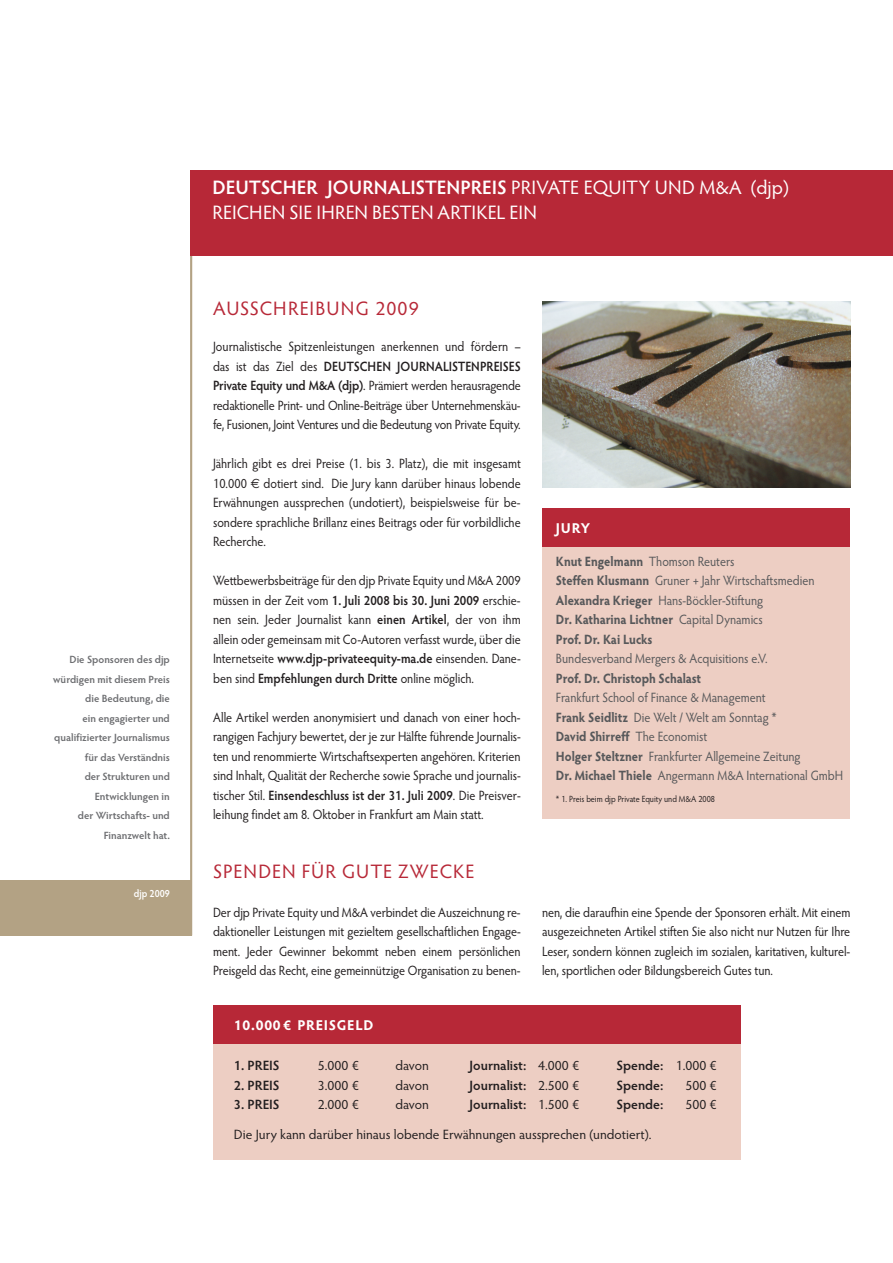
<style>
.page{position:relative;width:893px;height:1263px;background:#fff}
.page>*{position:absolute;margin:0;border:0;box-sizing:border-box;transform-origin:0 0}
.t1{font:19.5px/25.5px "Hypatia Sans Pro";color:#fff}
.t2{font:19.5px "Hypatia Sans Pro";letter-spacing:.05em;color:#b72837}
.t3{font:700 14.25px "Hypatia Sans Pro";letter-spacing:.05em;color:#fff}
.t4{font:13.5px/19.5px "Hypatia Sans Pro";letter-spacing:-.005em;color:#231f20;text-align:justify;scale:.9 1}
.t5{font:13.5px/19.5px "Hypatia Sans Pro";color:#57585a;scale:.9 1}
.t6{font:700 13.5px/19.5px "Hypatia Sans Pro";letter-spacing:-.005em;color:#57585a;scale:.9 1}
.t7{font:13.5px "Hypatia Sans Pro";letter-spacing:-.005em;color:#231f20}
.t8{font:600 13.5px "Hypatia Sans Pro";color:#231f20}
.t9{font:600 10.5px/19.5px "Hypatia Sans Pro";color:#6c6d70;text-align:right}
.t10{font:600 10.5px "Hypatia Sans Pro";color:#fff;scale:.9 1}
.t11{font:9px "Hypatia Sans Pro";color:#231f20;scale:.9 1}
.s1{font-weight:600}
.s2{font-family:"Euro Sans"}
.s3{font-weight:400}
.s4{font-weight:700}
</style>
<div class="page">
<hr style="left:190px;top:170px;width:2px;height:766px;background:#b3a284">
<img style="left:543px;top:301px;width:307px;height:187px">
<div style="left:190px;top:170px;width:702px;height:85px;background:#b72837"></div>
<div style="left:543px;top:508px;width:307px;height:311px;background:#edcec3"></div>
<div style="left:543px;top:508px;width:307px;height:39px;background:#b72837"></div>
<div style="left:0;top:880px;width:191px;height:56px;background:#b3a284"></div>
<div style="left:213px;top:1005px;width:528px;height:155px;background:#edcec3"></div>
<div style="left:213px;top:1005px;width:528px;height:39px;background:#b72837"></div>
<p class="t9" style="left:53px;top:651px;width:118px">Die Sponsoren des djp würdigen mit diesem Preis die Bedeutung, die<br>ein engagierter und qualifizierter Journalismus für das Verständnis<br>der Strukturen und<br>Entwicklungen in<br>der Wirtschafts- und<br>Finanzwelt hat.</p>
<p class="t10" style="left:134px;top:889px;width:41px">djp 2009</p>
<h1 class="t1" style="left:212px;top:177px;width:578px"><span class="s1">DEUTSCHER JOURNALISTENPREIS</span> PRIVATE EQUITY UND M&amp;A (djp)<br>REICHEN SIE IHREN BESTEN ARTIKEL EIN</h1>
<h1 class="t1" style="left:212px;top:177px;width:618px;text-indent:13px"><span class="s1">IE DJP-TROPHY</span> 2007 AUS CO TEN-STAHL. INE ROPHY IT ECKEN<br>UND KANTEN, CHARAKTERISTISCH FÜR DIE AUSGEZEICHNETEN ARBEITEN</h1>
<h1 class="t2" style="left:213px;top:300px;width:207px">AUSSCHREIBUNG 2009</h1>
<p class="t4" style="left:213px;top:338px;width:343px">Journalistische Spitzenleistungen anerkennen und fördern – das ist das Ziel des <span class="s1">DEUTSCHEN JOURNALISTENPREISES Private Equity und M&amp;A (djp)</span>. Prämiert werden herausragende redaktionelle Print- und Online-Beiträge über Unternehmenskäu&shy;fe, Fusionen, Joint Ventures und die Bedeutung von Private Equity.</p>
<p class="t4" style="left:213px;top:455px;width:343px">Jährlich gibt es drei Preise (1. bis 3. Platz), die mit insgesamt 10.000 <span class="s2">€</span> dotiert sind. Die Jury kann darüber hinaus lobende Erwähnungen aussprechen (undotiert), beispielsweise für be&shy;sondere sprachliche Brillanz eines Beitrags oder für vorbildliche Recherche.</p>
<p class="t4" style="left:213px;top:572px;width:344px">Wettbewerbsbeiträge für den djp Private Equity und M&amp;A 2009 müssen in der Zeit vom <span class="s1">1. Juli 2008 bis 30. Juni 2009</span> erschie&shy;nen sein. Jeder Journalist kann <span class="s1">einen Artikel</span>, der von ihm allein oder gemeinsam mit Co-Autoren verfasst wurde, über die Internetseite <span class="s1">www.djp-privateequity-ma.de</span> einsenden. Dane&shy;ben sind <span class="s1">Empfehlungen durch Dritte</span> online möglich.</p>
<p class="t4" style="left:213px;top:709px;width:343px">Alle Artikel werden anonymisiert und danach von einer hoch&shy;rangigen Fachjury bewertet, der je zur Hälfte führende Journalis&shy;ten und renommierte Wirtschaftsexperten angehören. Kriterien sind Inhalt, Qualität der Recherche sowie Sprache und journalis&shy;tischer Stil. <span class="s1">Einsendeschluss ist der 31. Juli 2009</span>. Die Preisver&shy;leihung findet am 8. Oktober in Frankfurt am Main statt.</p>
<h1 class="t2" style="left:213px;top:863px;width:263px">SPENDEN FÜR GUTE ZWECKE</h1>
<p class="t4" style="left:213px;top:904px;width:343px">Der djp Private Equity und M&amp;A verbindet die Auszeichnung re&shy;daktioneller Leistungen mit gezieltem gesellschaftlichen Engage&shy;ment. Jeder Gewinner bekommt neben einem persönlichen Preisgeld das Recht, eine gemeinnützige Organisation zu benen-</p>
<p class="t4" style="left:542px;top:904px;width:344px">nen, die daraufhin eine Spende der Sponsoren erhält. Mit einem ausgezeichneten Artikel stiften Sie also nicht nur Nutzen für Ihre Leser, sondern können zugleich im sozialen, karitativen, kulturel&shy;len, sportlichen oder Bildungsbereich Gutes tun.</p>
<p class="t3" style="left:556px;top:522px;width:36px">JURY</p>
<p class="t6" style="left:556px;top:553px;width:289px">Knut Engelmann <span class="s3">Thomson Reuters<br></span>Steffen Klusmann <span class="s3">Gruner + Jahr Wirtschaftsmedien </span>Alexandra Krieger <span class="s3">Hans-Böckler-Stiftung<br></span>Dr. Katharina Lichtner <span class="s3">Capital Dynamics<br></span>Prof. Dr. Kai Lucks</p>
<p class="t5" style="left:556px;top:650px;width:237px">Bundesverband Mergers &amp; Acquisitions e.V.</p>
<p class="t6" style="left:556px;top:670px;width:163px">Prof. Dr. Christoph Schalast</p>
<p class="t5" style="left:556px;top:689px;width:321px">Frankfurt School of Finance &amp; Management<br><span class="s4">Frank Seidlitz</span> Die Welt / Welt am Sonntag *<br><span class="s4">David Shirreff</span> The Economist<br><span class="s4">Holger Steltzner</span> Frankfurter Allgemeine Zeitung<br><span class="s4">Dr. Michael Thiele</span> Angermann M&amp;A International GmbH</p>
<p class="t11" style="left:556px;top:795px;width:178px">* 1. Preis beim djp Private Equity und M&amp;A 2008</p>
<p class="t3" style="left:234px;top:1020px;width:141px">10.000€ PREISGELD</p>
<p class="t8" style="left:234px;top:1061px;width:47px">1. PREIS</p>
<p class="t7" style="left:318px;top:1061px;width:42px">5.000 €</p>
<p class="t7" style="left:395px;top:1061px;width:35px">davon</p>
<p class="t8" style="left:470px;top:1061px;width:111px">Journalist: <span class="s3">4.000 €</span></p>
<p class="t8" style="left:616px;top:1061px;width:102px">Spende: <span class="s3">1.000 €</span></p>
<p class="t8" style="left:234px;top:1080px;width:47px">2. PREIS</p>
<p class="t7" style="left:318px;top:1080px;width:42px">3.000 €</p>
<p class="t7" style="left:395px;top:1080px;width:35px">davon</p>
<p class="t8" style="left:470px;top:1080px;width:111px">Journalist: <span class="s3">2.500 €</span></p>
<p class="t8" style="left:616px;top:1080px;width:48px">Spende:</p>
<p class="t7" style="left:685px;top:1080px;width:33px">500 €</p>
<p class="t8" style="left:234px;top:1100px;width:47px">3. PREIS</p>
<p class="t7" style="left:318px;top:1100px;width:42px">2.000 €</p>
<p class="t7" style="left:395px;top:1100px;width:35px">davon</p>
<p class="t8" style="left:470px;top:1100px;width:111px">Journalist: <span class="s3">1.500 €</span></p>
<p class="t8" style="left:616px;top:1100px;width:48px">Spende:</p>
<p class="t7" style="left:685px;top:1100px;width:33px">500 €</p>
<p class="t7" style="left:234px;top:1129px;width:419px">Die Jury kann darüber hinaus lobende Erwähnungen aussprechen (undotiert).</p>
</div>
